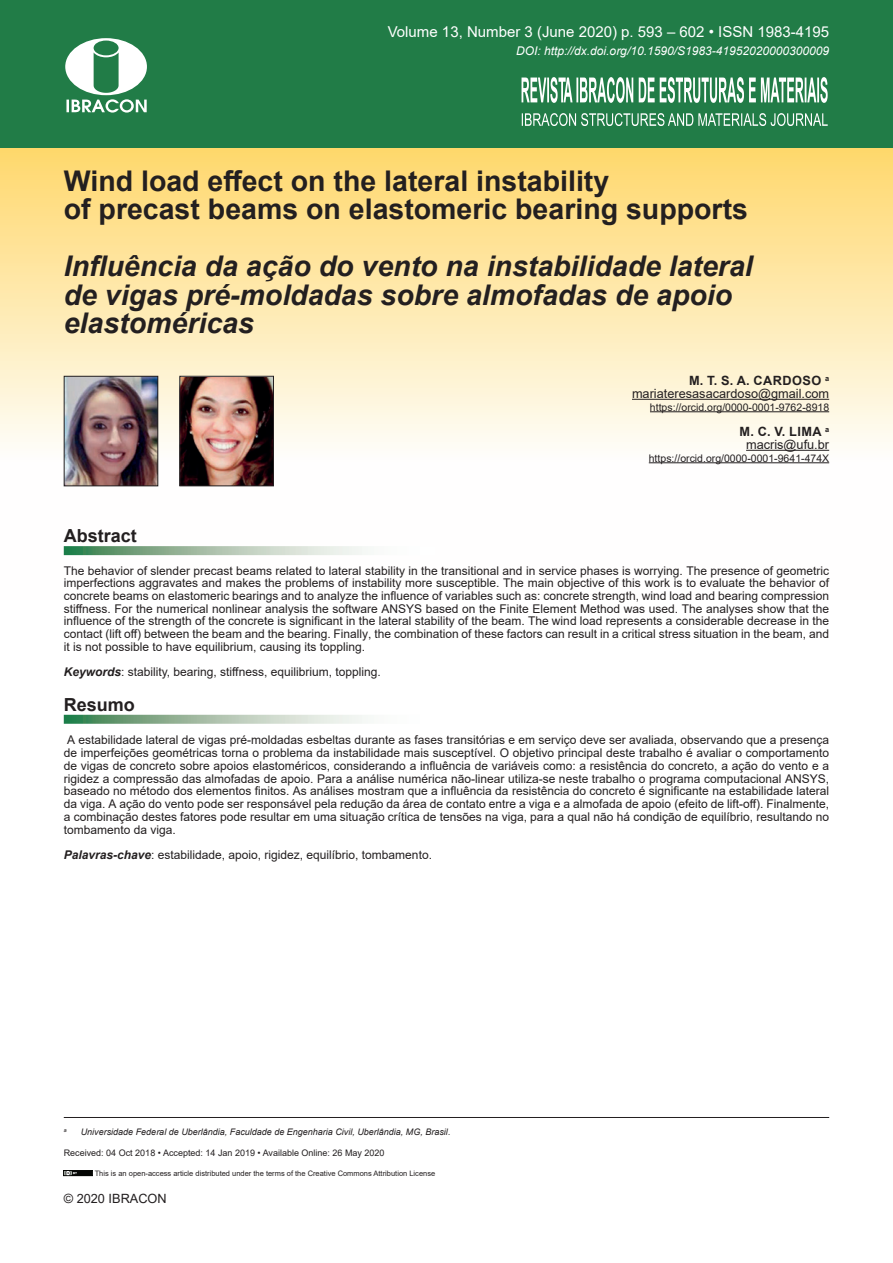
<style>
.page{position:relative;width:893px;height:1263px;background:#fff}
.page>*{position:absolute;margin:0;border:0;box-sizing:border-box;transform-origin:0 0}
.t1{font:italic 700 28.5px/28.5px "Arial";color:#231f20}
.t2{font:700 28.5px/28.5px "Arial";color:#231f20}
.t3{font:700 18px "Arial";color:#231f20}
.t4{font:15px "Arial";color:#fff}
.t5{font:12.75px/12.8px "Arial";color:#231f20;text-align:right}
.t6{font:12px/12.8px "Arial";color:#231f20;text-align:justify}
.t7{font:italic 12px "Arial";color:#fff}
.t8{font:10.5px "Arial";color:#231f20}
.t9{font:italic 9px "Arial";color:#231f20}
.t10{font:9px "Arial";color:#231f20}
.t11{font:7.5px "Arial";color:#231f20}
.t12{font:italic 5.25px "Arial";color:#231f20}
.s1{font-weight:700}
.s2{font-weight:700;font-style:italic}
</style>
<div class="page">
<svg style="left:0;top:148px;width:893px;height:408px"></svg>
<div style="left:0;top:0;width:893px;height:148px;background:#217c47"></div>
<svg style="left:65px;top:38px;width:82px;height:75px"></svg>
<svg style="left:521px;top:77px;width:307px;height:48px"></svg>
<img style="left:66px;top:378px;width:90px;height:106px">
<div style="left:64px;top:376px;width:94px;height:110px;border:1px solid #231f20"></div>
<img style="left:181px;top:378px;width:91px;height:106px">
<div style="left:179px;top:376px;width:95px;height:110px;border:1px solid #231f20"></div>
<hr style="left:64px;top:1117px;width:765px;height:1px;background:#231f20">
<div style="left:64px;top:1170px;width:28px;height:5px;border:1px solid #040503"></div>
<hr style="left:64px;top:1171px;width:28px;height:4px;background:#040503">
<svg style="left:64px;top:1171px;width:13px;height:4px"></svg>
<hr style="left:632px;top:399px;width:197px;height:1px;background:#231f20">
<hr style="left:650px;top:411px;width:179px;height:1px;background:#231f20">
<hr style="left:746px;top:450px;width:83px;height:1px;background:#231f20">
<hr style="left:649px;top:462px;width:180px;height:1px;background:#231f20">
<svg style="left:64px;top:546px;width:372px;height:9px"></svg>
<svg style="left:64px;top:715px;width:299px;height:9px;background:#a4c0a9"></svg>
<p class="t4" style="left:388px;top:22px;width:443px">Volume 13, Number 3 (June 2020) p. 593 – 602 • ISSN 1983-4195</p>
<p class="t7" style="left:516px;top:43px;width:314px">DOI: http://dx.doi.org/10.1590/S1983-41952020000300009</p>
<h1 class="t2" style="left:64px;top:167px;width:686px">Wind load effect on the lateral instability<br>of precast beams on elastomeric bearing supports</h1>
<h1 class="t1" style="left:64px;top:253px;width:690px">Influência da ação do vento na instabilidade lateral de vigas pré-moldadas sobre almofadas de apoio elastoméricas</h1>
<h2 class="t3" style="left:64px;top:523px;width:75px">Abstract</h2>
<p class="t5" style="left:632px;top:374px;width:199px"><span class="s1">M. T. S. A. CARDOSO</span> <sup>a </sup>mariateresasacardoso@gmail.com</p>
<p class="t8" style="left:650px;top:400px;width:181px">https://orcid.org/0000-0001-9762-8918</p>
<p class="t5" style="left:739px;top:425px;width:91px;text-align:center"><span class="s1">M. C. V. LIMA</span> <sup>a </sup>macris@ufu.br</p>
<p class="t8" style="left:649px;top:451px;width:182px">https://orcid.org/0000-0001-9641-474X</p>
<p class="t6" style="left:64px;top:564px;width:767px">The behavior of slender precast beams related to lateral stability in the transitional and in service phases is worrying. The presence of geometric imperfections aggravates and makes the problems of instability more susceptible. The main objective of this work is to evaluate the behavior of concrete beams on elastomeric bearings and to analyze the influence of variables such as: concrete strength, wind load and bearing compression stiffness. For the numerical nonlinear analysis the software ANSYS based on the Finite Element Method was used. The analyses show that the influence of the strength of the concrete is significant in the lateral stability of the beam. The wind load represents a considerable decrease in the contact (lift off) between the beam and the bearing. Finally, the combination of these factors can result in a critical stress situation in the beam, and it is not possible to have equilibrium, causing its toppling.</p>
<p class="t6" style="left:64px;top:666px;width:318px"><span class="s2">Keywords</span>: stability, bearing, stiffness, equilibrium, toppling.</p>
<h2 class="t3" style="left:64px;top:691px;width:73px">Resumo</h2>
<p class="t6" style="left:64px;top:734px;width:767px">A estabilidade lateral de vigas pré-moldadas esbeltas durante as fases transitórias e em serviço deve ser avaliada, observando que a presença de imperfeições geométricas torna o problema da instabilidade mais susceptível. O objetivo principal deste trabalho é avaliar o comportamento de vigas de concreto sobre apoios elastoméricos, considerando a influência de variáveis como: a resistência do concreto, a ação do vento e a rigidez a compressão das almofadas de apoio. Para a análise numérica não-linear utiliza-se neste trabalho o programa computacional ANSYS, baseado no método dos elementos finitos. As análises mostram que a influência da resistência do concreto é significante na estabilidade lateral da viga. A ação do vento pode ser responsável pela redução da área de contato entre a viga e a almofada de apoio (efeito de lift-off). Finalmente, a combinação destes fatores pode resultar em uma situação crítica de tensões na viga, para a qual não há condição de equilíbrio, resultando no tombamento da viga.</p>
<p class="t6" style="left:64px;top:848px;width:370px"><span class="s2">Palavras-chave</span>: estabilidade, apoio, rigidez, equilíbrio, tombamento.</p>
<p class="t12" style="left:64px;top:1127px;width:4px">a</p>
<p class="t9" style="left:81px;top:1126px;width:371px">Universidade Federal de Uberlândia, Faculdade de Engenharia Civil, Uberlândia, MG, Brasil.</p>
<p class="t10" style="left:64px;top:1147px;width:322px">Received: 04 Oct 2018 • Accepted: 14 Jan 2019 • Available Online: 26 May 2020</p>
<p class="t11" style="left:95px;top:1168px;width:342px">This is an open-access article distributed under the terms of the Creative Commons Attribution License</p>
<p class="t5" style="left:64px;top:1192px;width:104px">© 2020 IBRACON</p>
</div>
